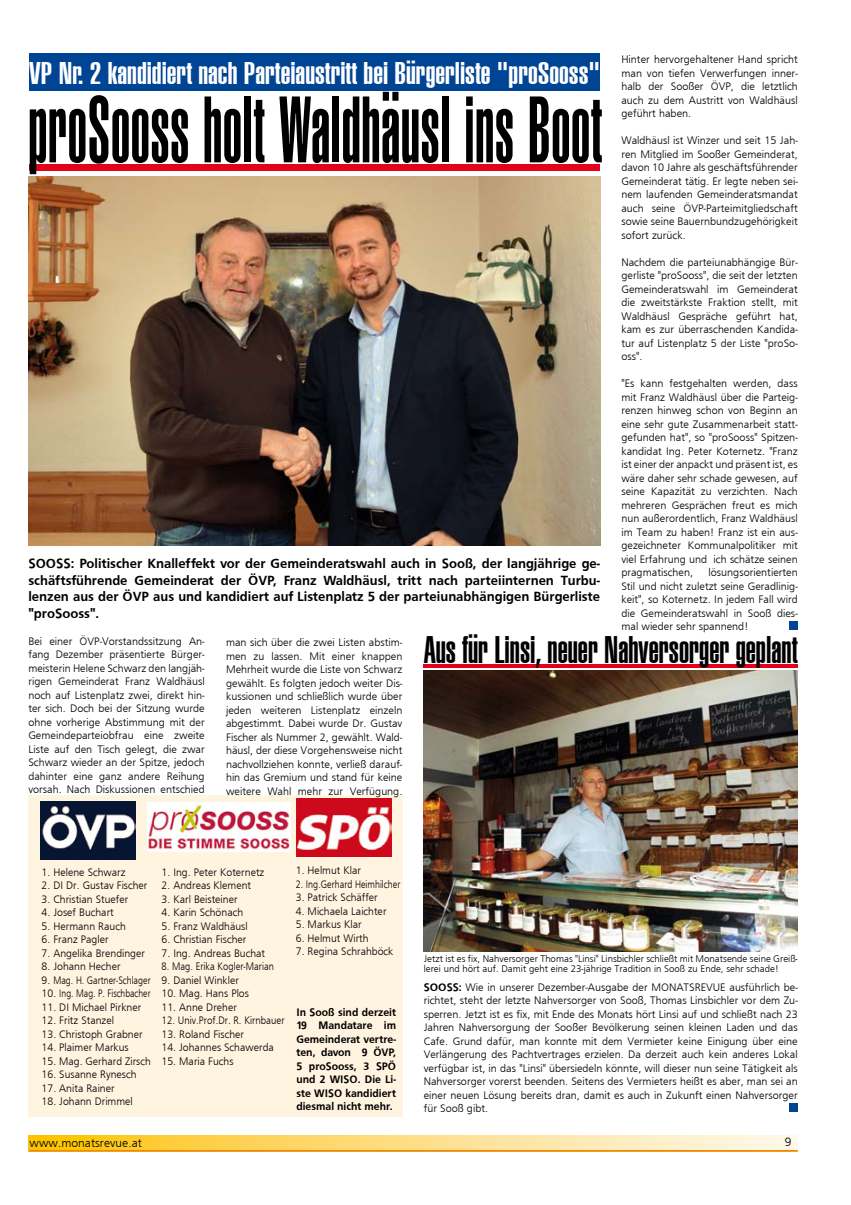
<style>
.page{position:relative;width:851px;height:1205px;background:#fff}
.page>*{position:absolute;margin:0;border:0;box-sizing:border-box;transform-origin:0 0}
.t1{font:900 extra-condensed 92.5px "Helvetica";letter-spacing:.01em;color:#000;scale:.74 1}
.t2{font:900 extra-condensed 37.5px "Helvetica";color:#000}
.t3{font:900 extra-condensed 30.62px "Helvetica";color:#fff;scale:1.14 1}
.t4{font:700 13.75px/16.5px "Frugal Sans";color:#000;text-align:justify}
.t5{font:300 12.5px "Frugal Sans";color:#000}
.t6{font:300 11.25px/13.5px "Frugal Sans";color:#000;text-align:justify}
.t7{font:700 11.25px/13.5px "Frugal Sans";color:#000;text-align:justify}
.t8{font:300 11.25px "Frugal Sans";color:#000;scale:.9 1}
.t9{font:300 11.25px "Frugal Sans";color:#000;scale:.86 1}
.t10{font:300 11.25px "Frugal Sans";color:#000;scale:.83 1}
.t11{font:300 10px/10px "Frugal Sans";color:#000}
.s1{font-weight:700}
</style>
<div class="page">
<hr style="left:28px;top:1149px;width:769px;height:3px;background:#f08a00">
<div style="left:28px;top:794px;width:374px;height:322px;background:#fff4e0"></div>
<svg style="left:28px;top:1135px;width:769px;height:14px;background:#fedd80"></svg>
<div style="left:29px;top:53px;width:571px;height:37px;background:#004494"></div>
<div style="left:29px;top:164px;width:571px;height:7px;background:#e2001a"></div>
<img style="left:28px;top:177px;width:572px;height:369px">
<img style="left:40px;top:801px;width:95px;height:58px">
<hr style="left:423px;top:664px;width:374px;height:3px;background:#e2001a">
<div style="left:789px;top:622px;width:8px;height:8px;background:#004494"></div>
<img style="left:423px;top:670px;width:374px;height:281px">
<img style="left:296px;top:798px;width:95px;height:59px">
<img style="left:147px;top:802px;width:144px;height:49px">
<div style="left:789px;top:1103px;width:8px;height:8px;background:#004494"></div>
<p class="t6" style="left:621px;top:53px;width:178px">Hinter hervorgehaltener Hand spricht man von tiefen Verwerfungen inner&shy;halb der Sooßer ÖVP, die letztlich auch zu dem Austritt von Waldhäusl geführt haben.</p>
<p class="t6" style="left:621px;top:134px;width:178px">Waldhäusl ist Winzer und seit 15 Jah&shy;ren Mitglied im Sooßer Gemeinderat, davon 10 Jahre als geschäftsführender Gemeinderat tätig. Er legte neben sei&shy;nem laufenden Gemeinderatsmandat auch seine ÖVP-Parteimitgliedschaft sowie seine Bauernbundzugehörigkeit sofort zurück.</p>
<p class="t6" style="left:621px;top:255px;width:178px">Nachdem die parteiunabhängige Bür&shy;gerliste "proSooss", die seit der letzten Gemeinderatswahl im Gemeinderat die zweitstärkste Fraktion stellt, mit Waldhäusl Gespräche geführt hat, kam es zur überraschenden Kandida&shy;tur auf Listenplatz 5 der Liste "proSo&shy;oss".</p>
<p class="t6" style="left:621px;top:377px;width:178px">"Es kann festgehalten werden, dass mit Franz Waldhäusl über die Parteig&shy;renzen hinweg schon von Beginn an eine sehr gute Zusammenarbeit statt&shy;gefunden hat", so "proSooss" Spitzen&shy;kandidat Ing. Peter Koternetz. "Franz ist einer der anpackt und präsent ist, es wäre daher sehr schade gewesen, auf seine Kapazität zu verzichten. Nach mehreren Gesprächen freut es mich nun außerordentlich, Franz Waldhäusl im Team zu haben! Franz ist ein aus&shy;gezeichneter Kommunalpolitiker mit viel Erfahrung und ich schätze seinen pragmatischen,</p>
<h3 class="t3" style="left:29px;top:56px;width:502px">VP Nr. 2 kandidiert nach Parteiaustritt bei Bürgerliste "proSooss"</h3>
<h1 class="t1" style="left:28px;top:77px;width:776px">proSooss holt Waldhäusl ins Boot</h1>
<p class="t4" style="left:28px;top:555px;width:573px">SOOSS: Politischer Knalleffekt vor der Gemeinderatswahl auch in Sooß, der langjährige ge&shy;schäftsführende Gemeinderat der ÖVP, Franz Waldhäusl, tritt nach parteiinternen Turbu&shy;lenzen aus der ÖVP aus und kandidiert auf Listenplatz 5 der parteiunabhängigen Bürgerliste "proSooss".</p>
<p class="t6" style="left:226px;top:635px;width:178px">man sich über die zwei Listen abstim&shy;men zu lassen. Mit einer knappen Mehrheit wurde die Liste von Schwarz gewählt. Es folgten jedoch weiter Dis&shy;kussionen und schließlich wurde über jeden weiteren Listenplatz einzeln abgestimmt. Dabei wurde Dr. Gustav Fischer als Nummer 2, gewählt. Wald&shy;häusl, der diese Vorgehensweise nicht nachvollziehen konnte, verließ darauf&shy;hin das Gremium und stand für keine weitere Wahl mehr zur Verfügung.</p>
<p class="t6" style="left:621px;top:566px;width:178px;text-indent:87px">lösungsorientierten Stil und nicht zuletzt seine Geradlinig&shy;keit", so Koternetz. In jedem Fall wird die Gemeinderatswahl in Sooß dies&shy;mal wieder sehr spannend!</p>
<h2 class="t2" style="left:423px;top:628px;width:375px">Aus für Linsi, neuer Nahversorger geplant</h2>
<p class="t6" style="left:28px;top:634px;width:178px">Bei einer ÖVP-Vorstandssitzung An&shy;fang Dezember präsentierte Bürger&shy;meisterin Helene Schwarz den langjäh&shy;rigen Gemeinderat Franz Waldhäusl noch auf Listenplatz zwei, direkt hin&shy;ter sich. Doch bei der Sitzung wurde ohne vorherige Abstimmung mit der Gemeindeparteiobfrau eine zweite Liste auf den Tisch gelegt, die zwar Schwarz wieder an der Spitze, jedoch dahinter eine ganz andere Reihung vorsah. Nach Diskussionen entschied</p>
<p class="t6" style="left:42px;top:865px;width:85px">1. Helene Schwarz</p>
<p class="t6" style="left:42px;top:878px;width:107px">2. DI Dr. Gustav Fischer</p>
<p class="t6" style="left:42px;top:892px;width:88px">3. Christian Stuefer</p>
<p class="t6" style="left:42px;top:905px;width:74px">4. Josef Buchart</p>
<p class="t6" style="left:42px;top:919px;width:86px">5. Hermann Rauch</p>
<p class="t6" style="left:42px;top:932px;width:69px">6. Franz Pagler</p>
<p class="t6" style="left:42px;top:946px;width:105px">7. Angelika Brendinger</p>
<p class="t6" style="left:42px;top:959px;width:80px">8. Johann Hecher</p>
<p class="t6" style="left:42px;top:973px;width:111px">9. Mag. H. Gartner-Schlager</p>
<p class="t6" style="left:42px;top:986px;width:110px">10. Ing. Mag. P. Fischbacher</p>
<p class="t6" style="left:42px;top:1000px;width:101px">11. DI Michael Pirkner</p>
<p class="t6" style="left:42px;top:1013px;width:74px">12. Fritz Stanzel</p>
<p class="t6" style="left:42px;top:1027px;width:102px">13. Christoph Grabner</p>
<p class="t6" style="left:42px;top:1040px;width:89px">14. Plaimer Markus</p>
<p class="t6" style="left:42px;top:1054px;width:111px">15. Mag. Gerhard Zirsch</p>
<p class="t6" style="left:42px;top:1067px;width:96px">16. Susanne Rynesch</p>
<p class="t6" style="left:42px;top:1081px;width:74px">17. Anita Rainer</p>
<p class="t6" style="left:42px;top:1094px;width:93px">18. Johann Drimmel</p>
<p class="t6" style="left:161px;top:865px;width:104px">1. Ing. Peter Koternetz</p>
<p class="t6" style="left:161px;top:878px;width:91px">2. Andreas Klement</p>
<p class="t6" style="left:161px;top:892px;width:78px">3. Karl Beisteiner</p>
<p class="t6" style="left:161px;top:905px;width:83px">4. Karin Schönach</p>
<p class="t6" style="left:161px;top:919px;width:88px">5. Franz Waldhäusl</p>
<p class="t6" style="left:161px;top:932px;width:86px">6. Christian Fischer</p>
<p class="t6" style="left:161px;top:946px;width:105px">7. Ing. Andreas Buchat</p>
<p class="t9" style="left:161px;top:960px;width:132px">8. Mag. Erika Kogler-Marian</p>
<p class="t6" style="left:161px;top:973px;width:79px">9. Daniel Winkler</p>
<p class="t6" style="left:161px;top:986px;width:89px">10. Mag. Hans Plos</p>
<p class="t6" style="left:161px;top:1000px;width:77px">11. Anne Dreher</p>
<p class="t8" style="left:161px;top:1014px;width:138px">12. Univ.Prof.Dr. R. Kirnbauer</p>
<p class="t6" style="left:161px;top:1027px;width:84px">13. Roland Fischer</p>
<p class="t6" style="left:161px;top:1040px;width:114px">14. Johannes Schawerda</p>
<p class="t6" style="left:161px;top:1054px;width:73px">15. Maria Fuchs</p>
<p class="t6" style="left:296px;top:863px;width:67px">1. Helmut Klar</p>
<p class="t10" style="left:296px;top:877px;width:127px">2. Ing.Gerhard Heimhilcher</p>
<p class="t6" style="left:296px;top:890px;width:83px">3. Patrick Schäffer</p>
<p class="t6" style="left:296px;top:904px;width:92px">4. Michaela Laichter</p>
<p class="t6" style="left:296px;top:917px;width:67px">5. Markus Klar</p>
<p class="t6" style="left:296px;top:931px;width:74px">6. Helmut Wirth</p>
<p class="t6" style="left:296px;top:944px;width:99px">7. Regina Schrahböck</p>
<p class="t7" style="left:296px;top:1005px;width:101px">In Sooß sind derzeit 19 Mandatare im Gemeinderat vertre&shy;ten, davon 9 ÖVP, 5 proSooss, 3 SPÖ und 2 WISO. Die Li&shy;ste WISO kandidiert diesmal nicht mehr.</p>
<p class="t11" style="left:423px;top:953px;width:375px">Jetzt ist es fix, Nahversorger Thomas "Linsi" Linsbichler schließt mit Monatsende seine Greiß&shy;lerei und hört auf. Damit geht eine 23-jährige Tradition in Sooß zu Ende, sehr schade!</p>
<p class="t6" style="left:423px;top:980px;width:375px"><span class="s1">SOOSS:</span> Wie in unserer Dezember-Ausgabe der MONATSREVUE ausführlich be&shy;richtet, steht der letzte Nahversorger von Sooß, Thomas Linsbichler vor dem Zu&shy;sperren. Jetzt ist es fix, mit Ende des Monats hört Linsi auf und schließt nach 23<br>Jahren Nahversorgung der Sooßer Bevölkerung seinen kleinen Laden und das Cafe. Grund dafür, man konnte mit dem Vermieter keine Einigung über eine Verlängerung des Pachtvertrages erzielen. Da derzeit auch kein anderes Lokal verfügbar ist, in das "Linsi" übersiedeln könnte, will dieser nun seine Tätigkeit als Nahversorger vorerst beenden. Seitens des Vermieters heißt es aber, man sei an einer neuen Lösung bereits dran, damit es auch in Zukunft einen Nahversorger für Sooß gibt.</p>
<p class="t5" style="left:34px;top:1136px;width:114px">www.monatsrevue.at</p>
<p class="t5" style="left:784px;top:1136px;width:13px">93</p>
<p class="t5" style="left:30px;top:1135px;width:114px">www.monatsrevue.at</p>
</div>
